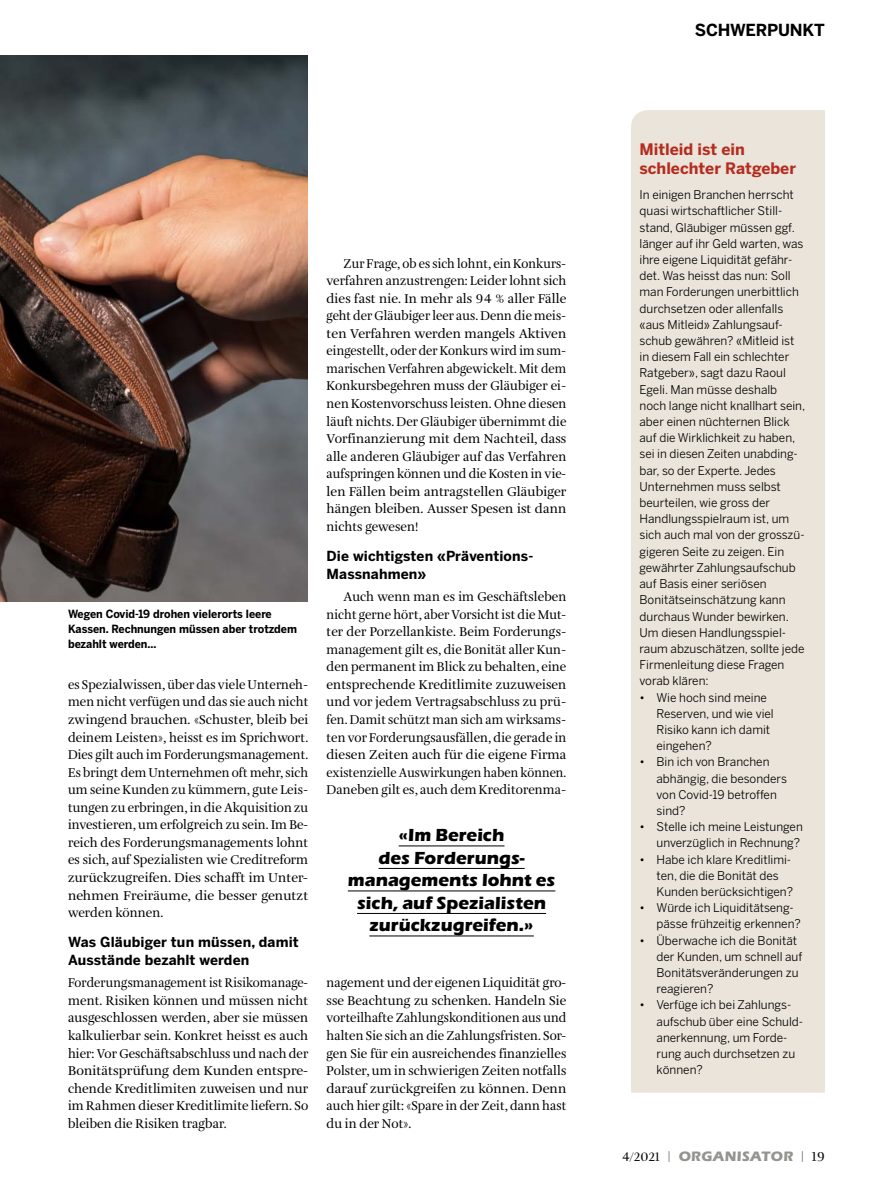
<style>
.page{position:relative;width:893px;height:1191px;background:#fff}
.page>*{position:absolute;margin:0;border:0;box-sizing:border-box;transform-origin:0 0}
.t1{font:17.25px/22.5px "Eras Bold ITC";color:#000;text-align:center}
.t2{font:700 16.5px "Benton Sans";letter-spacing:-.015em;color:#000}
.t3{font:700 15.75px/19.5px "Benton Sans";color:#b52c1f}
.t4{font:700 13.8px/17.5px "Benton Sans";letter-spacing:.01em;color:#000}
.t5{font:13.5px "Eras Bold ITC";letter-spacing:.02em;color:#959490}
.t6{font:13.2px/17.5px "Amalia Pro";letter-spacing:.005em;color:#000;text-align:justify;scale:.94 1}
.t7{font:13.2px/17.5px "Amalia Pro";letter-spacing:.005em;color:#000;text-align:justify}
.t8{font:13.2px/17.5px "Amalia Pro";letter-spacing:.005em;color:#000;text-align:justify;scale:.96 1}
.t9{font:12px/16.2px "Benton Sans";color:#000}
.t10{font:700 11.25px/15px "Benton Sans";color:#000;scale:.95 1}
.s1{font-family:"Amalia Pro";font-size:12.75px;color:#000}
.s2{font-family:"Amalia Pro";color:#000}
</style>
<div class="page">
<img style="left:0;top:55px;width:308px;height:546px">
<div style="left:631px;top:110px;width:194px;height:982px;background:#eae4da"></div>
<hr style="left:399px;top:845px;width:105px;height:1px;background:#000">
<hr style="left:378px;top:868px;width:147px;height:1px;background:#000">
<hr style="left:348px;top:890px;width:207px;height:1px;background:#000">
<hr style="left:357px;top:913px;width:189px;height:1px;background:#000">
<hr style="left:369px;top:935px;width:165px;height:1px;background:#000">
<p class="t10" style="left:68px;top:607px;width:243px">Wegen Covid-19 drohen vielerorts leere<br>Kassen. Rechnungen müssen aber trotzdem bezahlt werden...</p>
<p class="t8" style="left:68px;top:676px;width:252px">es Spezialwissen, über das viele Unterneh&shy;men nicht verfügen und das sie auch nicht zwingend brauchen. «Schuster, bleib bei deinem Leisten», heisst es im Sprichwort.<br>Dies gilt auch im Forderungsmanagement.<br>Es bringt dem Unternehmen oft mehr, sich um seine Kunden zu kümmern, gute Leis&shy;tungen zu erbringen, in die Akquisition zu investieren, um erfolgreich zu sein. Im Be&shy;reich des Forderungsmanagements lohnt es sich, auf Spezialisten wie Creditreform zurückzugreifen. Dies schafft im Unter&shy;nehmen Freiräume, die besser genutzt werden können.</p>
<p class="t4" style="left:68px;top:934px;width:232px">Was Gläubiger tun müssen, damit<br>Ausstände bezahlt werden</p>
<p class="t6" style="left:68px;top:974px;width:257px">Forderungsmanagement ist Risikomanage&shy;ment. Risiken können und müssen nicht ausgeschlossen werden, aber sie müssen kalkulierbar sein. Konkret heisst es auch hier: Vor Geschäftsabschluss und nach der Bonitätsprüfung dem Kunden entspre&shy;chende Kreditlimiten zuweisen und nur im Rahmen dieser Kreditlimite liefern. So bleiben die Risiken tragbar.</p>
<p class="t6" style="left:327px;top:255px;width:257px;text-indent:17px">Zur Frage, ob es sich lohnt, ein Konkurs&shy;verfahren anzustrengen: Leider lohnt sich dies fast nie. In mehr als 94 % aller Fälle geht der Gläubiger leer aus. Denn die meis&shy;ten Verfahren werden mangels Aktiven eingestellt, oder der Konkurs wird im sum&shy;marischen Verfahren abgewickelt. Mit dem Konkursbegehren muss der Gläubiger ei&shy;nen Kostenvorschuss leisten. Ohne diesen läuft nichts. Der Gläubiger übernimmt die Vorfinanzierung mit dem Nachteil, dass alle anderen Gläubiger auf das Verfahren aufspringen können und die Kosten in vie&shy;len Fällen beim antragstellen Gläubiger hängen bleiben. Ausser Spesen ist dann nichts gewesen!</p>
<p class="t4" style="left:327px;top:547px;width:208px">Die wichtigsten «Präventions-<br>Massnahmen»</p>
<p class="t7" style="left:327px;top:588px;width:241px;text-indent:17px">Auch wenn man es im Geschäftsleben nicht gerne hört, aber Vorsicht ist die Mut&shy;ter der Porzellankiste. Beim Forderungs&shy;management gilt es, die Bonität aller Kun&shy;den permanent im Blick zu behalten, eine entsprechende Kreditlimite zuzuweisen und vor jedem Vertragsabschluss zu prü&shy;fen. Damit schützt man sich am wirksams&shy;ten vor Forderungsausfällen, die gerade in diesen Zeiten auch für die eigene Firma existenzielle Auswirkungen haben können.<br>Daneben gilt es, auch dem Kreditorenma-</p>
<h1 class="t1" style="left:348px;top:824px;width:209px">«Im Bereich<br>des Forderungs&shy;managements lohnt es sich, auf Spezialisten zurückzugreifen.»</h1>
<p class="t7" style="left:327px;top:974px;width:241px">nagement und der eigenen Liquidität gro&shy;sse Beachtung zu schenken. Handeln Sie vorteilhafte Zahlungskonditionen aus und halten Sie sich an die Zahlungsfristen. Sor&shy;gen Sie für ein ausreichendes finanzielles Polster, um in schwierigen Zeiten notfalls darauf zurückgreifen zu können. Denn auch hier gilt: «Spare in der Zeit, dann hast du in der Not».</p>
<h2 class="t2" style="left:695px;top:21px;width:132px">SCHWERPUNKT</h2>
<h3 class="t3" style="left:639px;top:140px;width:158px">Mitleid ist ein schlechter Ratgeber</h3>
<p class="t9" style="left:639px;top:187px;width:167px">In einigen Branchen herrscht quasi wirtschaftlicher Still&shy;stand, Gläubiger müssen ggf. länger auf ihr Geld warten, was ihre eigene Liquidität gefähr&shy;det. Was heisst das nun: Soll man Forderungen unerbittlich durchsetzen oder allenfalls «aus Mitleid» Zahlungsauf&shy;schub gewähren? «Mitleid ist in diesem Fall ein schlechter<br>Ratgeber», sagt dazu Raoul<br>Egeli. Man müsse deshalb noch lange nicht knallhart sein, aber einen nüchternen Blick auf die Wirklichkeit zu haben, sei in diesen Zeiten unabding&shy;bar, so der Experte. Jedes<br>Unternehmen muss selbst beurteilen, wie gross der<br>Handlungsspielraum ist, um sich auch mal von der grosszü&shy;gigeren Seite zu zeigen. Ein gewährter Zahlungsaufschub auf Basis einer seriösen<br>Bonitätseinschätzung kann durchaus Wunder bewirken.<br>Um diesen Handlungsspiel&shy;raum abzuschätzen, sollte jede<br>Firmenleitung diese Fragen vorab klären:</p>
<p class="t9" style="left:657px;top:689px;width:119px;text-indent:-17px">• Wie hoch sind meine<br>Reserven, und wie viel<br>Risiko kann ich damit eingehen?</p>
<p class="t9" style="left:657px;top:754px;width:132px;text-indent:-17px">• Bin ich von Branchen abhängig, die besonders von Covid-19 betroffen sind?</p>
<p class="t9" style="left:639px;top:819px;width:165px;text-align:right">• Stelle ich meine Leistungen unverzüglich in Rechnung?</p>
<p class="t9" style="left:657px;top:851px;width:138px;text-indent:-17px">• Habe ich klare Kreditlimi&shy;ten, die die Bonität des<br>Kunden berücksichtigen?</p>
<p class="t9" style="left:657px;top:900px;width:146px;text-indent:-17px">• Würde ich Liquiditätseng&shy;pässe frühzeitig erkennen?</p>
<p class="t9" style="left:657px;top:932px;width:147px;text-indent:-17px">• Überwache ich die Bonität der Kunden, um schnell auf<br>Bonitätsveränderungen zu reagieren?</p>
<p class="t9" style="left:657px;top:997px;width:148px;text-indent:-17px">• Verfüge ich bei Zahlungs&shy;aufschub über eine Schuld&shy;anerkennung, um Forde&shy;rung auch durchsetzen zu können?</p>
<p class="t5" style="left:622px;top:1148px;width:204px"><span class="s1">4/2021 |</span> ORGANISATOR <span class="s1">|</span> <span class="s2">19</span></p>
</div>
